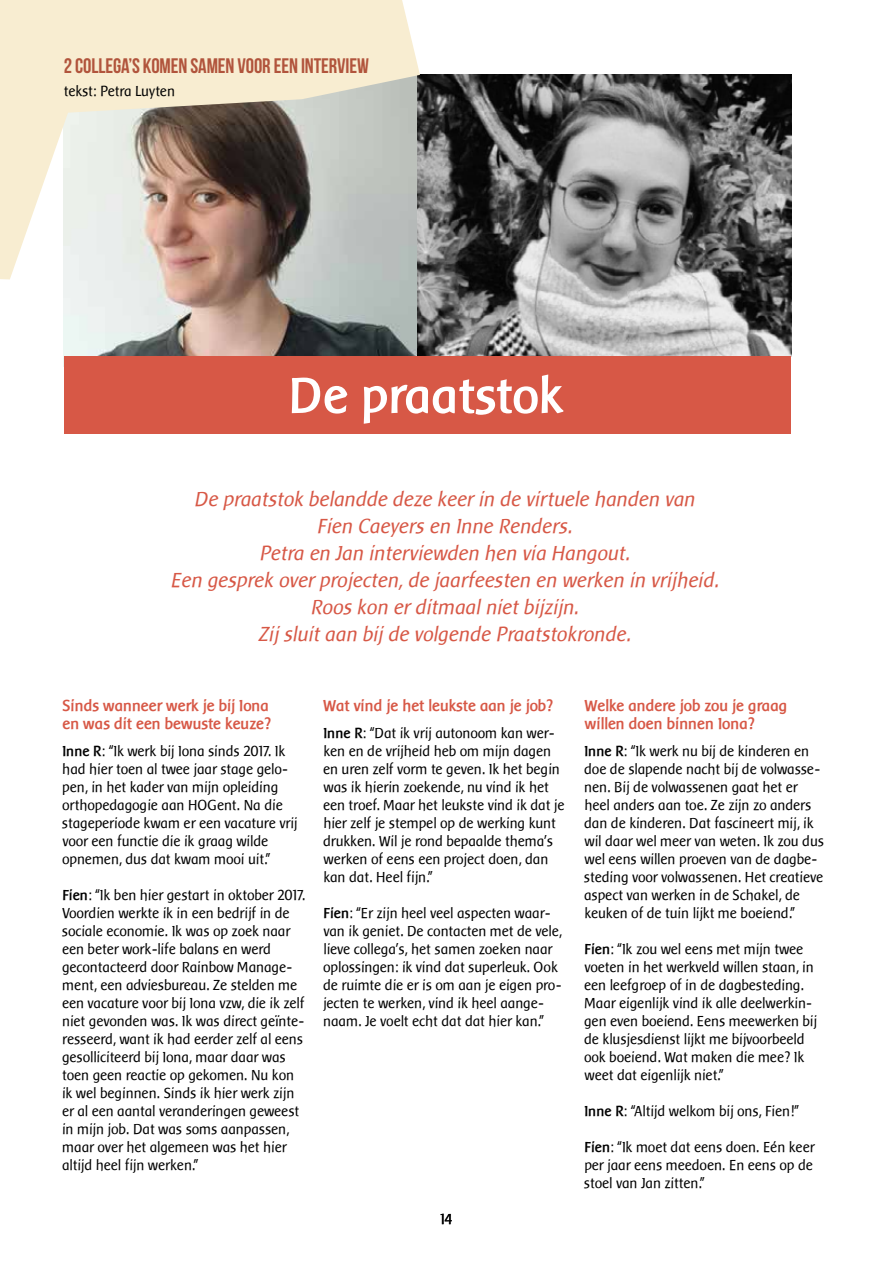
<style>
.page{position:relative;width:893px;height:1263px;background:#fff}
.page>*{position:absolute;margin:0;border:0;box-sizing:border-box;transform-origin:0 0}
.t1{font:700 52.65px "Baar Sophia";letter-spacing:-.005em;color:#fff}
.t2{font:italic 21px/27px "Baar Sophia";color:#d75846;text-align:center}
.t3{font:21px "Bebas Neue";letter-spacing:-.005em;color:#b1543c}
.t4{font:700 16.5px/18px "Baar Sophia";letter-spacing:-.005em;color:#d75846}
.t5{font:15px/18px "Baar Sophia";letter-spacing:-.005em;color:#000}
.s1{font-weight:700}
</style>
<div class="page">
<img style="left:417px;top:75px;width:374px;height:281px">
<img style="left:64px;top:279px;width:353px;height:77px">
<svg style="left:0;top:0;width:420px;height:279px;background:#cdc4b5"></svg>
<div style="left:64px;top:356px;width:727px;height:77px;background:#d75846"></div>
<h2 class="t3" style="left:64px;top:54px;width:307px">2 COLLEGA’S KOMEN SAMEN VOOR EEN INTERVIEW</h2>
<p class="t5" style="left:64px;top:82px;width:113px">tekst: Petra Luyten</p>
<h1 class="t1" style="left:290px;top:367px;width:276px">De praatstok</h1>
<p class="t2" style="left:171px;top:485px;width:550px">De praatstok belandde deze keer in de virtuele handen van<br>Fien Caeyers en Inne Renders.<br>Petra en Jan interviewden hen via Hangout.<br>Een gesprek over projecten, de jaarfeesten en werken in vrijheid.<br>Roos kon er ditmaal niet bijzijn.<br>Zij sluit aan bij de volgende Praatstokronde.</p>
<p class="t4" style="left:63px;top:697px;width:210px">Sinds wanneer werk je bij Iona en was dit een bewuste keuze?</p>
<p class="t5" style="left:62px;top:742px;width:237px"><span class="s1">Inne R</span>: “Ik werk bij Iona sinds 2017. Ik had hier toen al twee jaar stage gelo&shy;pen, in het kader van mijn opleiding orthopedagogie aan HOGent. Na die stageperiode kwam er een vacature vrij voor een functie die ik graag wilde opnemen, dus dat kwam mooi uit.”</p>
<p class="t5" style="left:62px;top:886px;width:245px"><span class="s1">Fien</span>: “Ik ben hier gestart in oktober 2017.<br>Voordien werkte ik in een bedrijf in de sociale economie. Ik was op zoek naar een beter work-life balans en werd gecontacteerd door Rainbow Manage&shy;ment, een adviesbureau. Ze stelden me een vacature voor bij Iona vzw, die ik zelf niet gevonden was. Ik was direct geïnte&shy;resseerd, want ik had eerder zelf al eens gesolliciteerd bij Iona, maar daar was toen geen reactie op gekomen. Nu kon ik wel beginnen. Sinds ik hier werk zijn er al een aantal veranderingen geweest in mijn job. Dat was soms aanpassen, maar over het algemeen was het hier altijd heel fijn werken.”</p>
<p class="t4" style="left:324px;top:697px;width:231px">Wat vind je het leukste aan je job?</p>
<p class="t5" style="left:323px;top:724px;width:243px"><span class="s1">Inne R</span>: “Dat ik vrij autonoom kan wer&shy;ken en de vrijheid heb om mijn dagen en uren zelf vorm te geven. Ik het begin was ik hierin zoekende, nu vind ik het een troef. Maar het leukste vind ik dat je hier zelf je stempel op de werking kunt drukken. Wil je rond bepaalde thema’s werken of eens een project doen, dan kan dat. Heel fijn.”</p>
<p class="t5" style="left:323px;top:904px;width:240px"><span class="s1">Fien</span>: “Er zijn heel veel aspecten waar&shy;van ik geniet. De contacten met de vele, lieve collega’s, het samen zoeken naar oplossingen: ik vind dat superleuk. Ook de ruimte die er is om aan je eigen pro&shy;jecten te werken, vind ik heel aange&shy;naam. Je voelt echt dat dat hier kan.”</p>
<p class="t5" style="left:440px;top:1210px;width:14px">14</p>
<p class="t4" style="left:585px;top:697px;width:204px">Welke andere job zou je graag willen doen binnen Iona?</p>
<p class="t5" style="left:584px;top:742px;width:241px"><span class="s1">Inne R</span>: “Ik werk nu bij de kinderen en doe de slapende nacht bij de volwasse&shy;nen. Bij de volwassenen gaat het er heel anders aan toe. Ze zijn zo anders dan de kinderen. Dat fascineert mij, ik wil daar wel meer van weten. Ik zou dus wel eens willen proeven van de dagbe&shy;steding voor volwassenen. Het creatieve aspect van werken in de Schakel, de keuken of de tuin lijkt me boeiend.”</p>
<p class="t5" style="left:584px;top:940px;width:234px"><span class="s1">Fien</span>: “Ik zou wel eens met mijn twee voeten in het werkveld willen staan, in een leefgroep of in de dagbesteding.<br>Maar eigenlijk vind ik alle deelwerkin&shy;gen even boeiend. Eens meewerken bij de klusjesdienst lijkt me bijvoorbeeld ook boeiend. Wat maken die mee? Ik weet dat eigenlijk niet.”</p>
<p class="t5" style="left:585px;top:1102px;width:216px"><span class="s1">Inne R</span>: “Altijd welkom bij ons, Fien!”</p>
<p class="t5" style="left:584px;top:1138px;width:232px;text-align:justify"><span class="s1">Fien</span>: “Ik moet dat eens doen. Eén keer per jaar eens meedoen. En eens op de stoel van Jan zitten.”</p>
</div>
